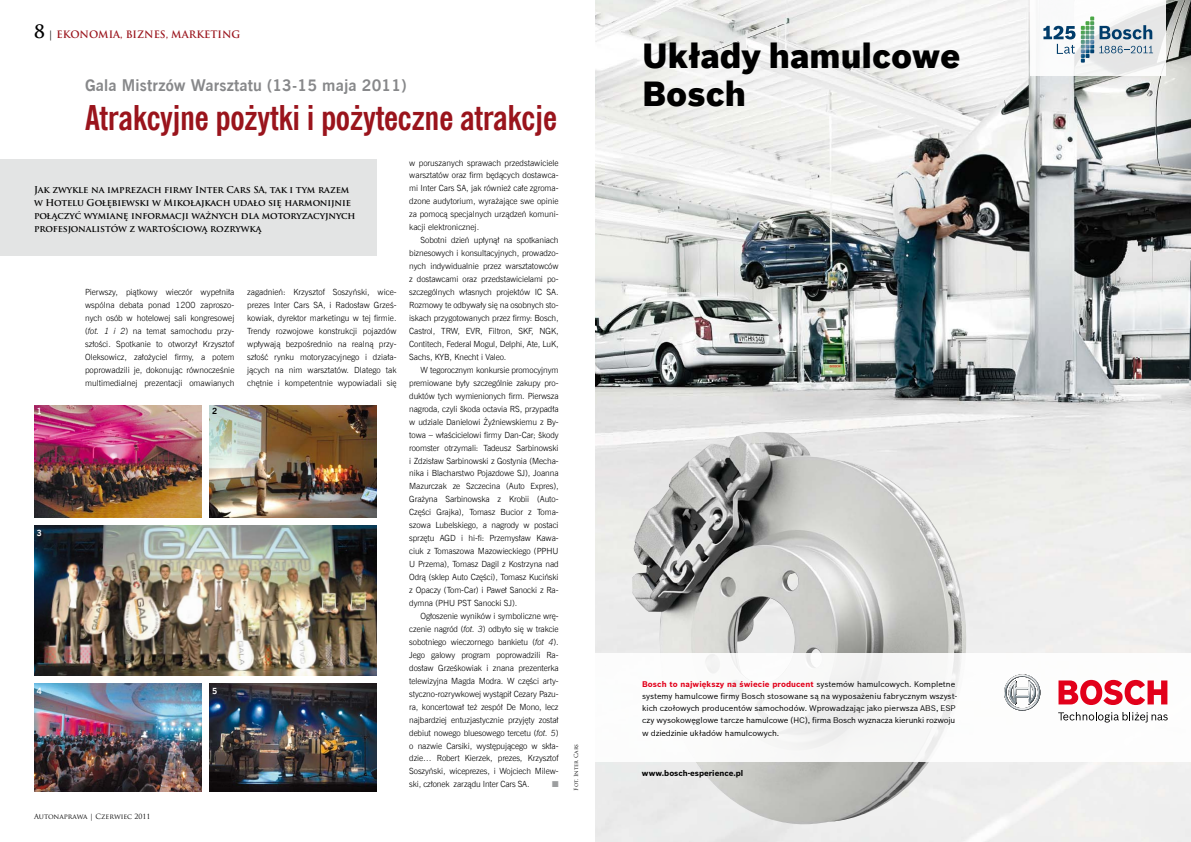
<style>
.page{position:relative;width:1191px;height:842px;background:#fff}
.page>*{position:absolute;margin:0;border:0;box-sizing:border-box;transform-origin:0 0}
.t1{font:700 34px "News Goth Cn EU";letter-spacing:-.01em;color:#9a141c}
.t2{font:900 34px/38px "Bosch Sans";color:#000}
.t3{font:700 16px "News Goth EU";letter-spacing:.01em;color:#87888a}
.t4{font:700 10px "Trajan Pro";color:#9a141c}
.t5{font:700 9.2px/13px "Trajan Pro";letter-spacing:-.01em;color:#000}
.t6{font:8.5px/13px "News Goth Lt EU";color:#000;text-align:justify}
.t7{font:700 8.5px "News Goth EU";color:#fff}
.t8{font:8.5px "Zapf Dingbats ITC";color:#9c9e9f}
.t9{font:700 8.5px "News Goth EU";color:#000}
.t10{font:8px/12.2px "Bosch Sans";color:#000}
.t11{font:700 8px "Bosch Sans";color:#000}
.t12{font:7px "Trajan Pro";color:#000}
.t13{font:5.5px "Trajan Pro";color:#000}
.s1{font-size:18px;color:#000}
.s2{font-weight:400;color:#000}
.s3{font-style:italic}
.s4{font-weight:700;color:#e2001a}
</style>
<div class="page">
<div style="left:0;top:159px;width:377px;height:97px;background:#e3e4e4"></div>
<img style="left:209px;top:405px;width:168px;height:112px">
<img style="left:34px;top:405px;width:167px;height:112px">
<img style="left:209px;top:684px;width:168px;height:108px">
<img style="left:34px;top:684px;width:167px;height:108px">
<img style="left:34px;top:525px;width:343px;height:150px">
<img style="left:595px;top:0;width:596px;height:842px">
<img style="left:632px;top:432px;width:336px;height:396px">
<svg style="left:1030px;top:0;width:135px;height:76px"></svg>
<svg style="left:1043px;top:17px;width:110px;height:46px"></svg>
<div style="left:595px;top:653px;width:596px;height:109px;background:#fff"></div>
<svg style="left:1004px;top:674px;width:36px;height:37px"></svg>
<svg style="left:1058px;top:680px;width:109px;height:25px"></svg>
<svg style="left:1058px;top:712px;width:109px;height:10px"></svg>
<p class="t4" style="left:34px;top:28px;width:208px"><span class="s1">8</span> <span class="s2">|</span> EKONOMIA, BIZNES, MARKETING</p>
<h2 class="t3" style="left:85px;top:75px;width:323px">Gala Mistrzów Warsztatu (13-15 maja 2011)</h2>
<h1 class="t1" style="left:85px;top:97px;width:473px">Atrakcyjne pożytki i pożyteczne atrakcje</h1>
<p class="t6" style="left:409px;top:156px;width:151px">w poruszanych sprawach przedstawiciele warsztatów oraz firm będących dostawca&shy;mi Inter Cars SA, jak również całe zgroma&shy;dzone audytorium, wyrażające swe opinie za pomocą specjalnych urządzeń komuni&shy;kacji elektronicznej.</p>
<p class="t6" style="left:409px;top:234px;width:151px;text-indent:11px">Sobotni dzień upłynął na spotkaniach biznesowych i konsultacyjnych, prowadzo&shy;nych indywidualnie przez warsztatowców z dostawcami oraz przedstawicielami po&shy;szczególnych własnych projektów IC SA.<br>Rozmowy te odbywały się na osobnych sto&shy;iskach przygotowanych przez firmy: Bosch, Castrol, TRW, EVR, Filtron, SKF, NGK, Contitech, Federal Mogul, Delphi, Ate, LuK, Sachs, KYB, Knecht i Valeo.</p>
<p class="t6" style="left:409px;top:363px;width:151px;text-indent:11px">W tegorocznym konkursie promocyjnym premiowane były szczególnie zakupy pro&shy;duktów tych wymienionych firm. Pierwsza nagroda, czyli škoda octavia RS, przypadła w udziale Danielowi Żyźniewskiemu z By&shy;towa – właścicielowi firmy Dan-Car; škody roomster otrzymali: Tadeusz Sarbinowski i Zdzisław Sarbinowski z Gostynia (Mecha&shy;nika i Blacharstwo Pojazdowe SJ), Joanna Mazurczak ze Szczecina (Auto Expres), Grażyna Sarbinowska z Krobii (Auto-Części Grajka), Tomasz Bucior z Toma&shy;szowa Lubelskiego, a nagrody w postaci sprzętu AGD i hi-fi: Przemysław Kawa&shy;ciuk z Tomaszowa Mazowieckiego (PPHU U Przema), Tomasz Dagil z Kostrzyna nad Odrą (sklep Auto Części), Tomasz Kuciński z Opaczy (Tom-Car) i Paweł Sanocki z Ra&shy;dymna (PHU PST Sanocki SJ).</p>
<p class="t6" style="left:409px;top:610px;width:151px;text-indent:11px">Ogłoszenie wyników i symboliczne wrę&shy;czenie nagród (<span class="s3">fot. 3</span>) odbyło się w trakcie sobotniego wieczornego bankietu (<span class="s3">fot 4</span>).<br>Jego galowy program poprowadzili Ra&shy;dosław Grześkowiak i znana prezenterka telewizyjna Magda Modra. W części arty&shy;styczno-rozrywkowej wystąpił Cezary Pazu&shy;ra, koncertował też zespół De Mono, lecz najbardziej entuzjastycznie przyjęty został debiut nowego bluesowego tercetu (<span class="s3">fot. 5</span>) o nazwie Carsiki, występującego w skła&shy;dzie… Robert Kierzek, prezes, Krzysztof Soszyński, wiceprezes, i Wojciech Milew&shy;ski, członek zarządu Inter Cars SA.</p>
<p class="t5" style="left:34px;top:183px;width:323px">Jak zwykle na imprezach firmy Inter Cars SA, tak i tym razem w Hotelu Gołębiewski w Mikołajkach udało się harmonijnie połączyć wymianę informacji ważnych dla motoryzacyjnych profesjonalistów z wartościową rozrywką</p>
<p class="t6" style="left:247px;top:286px;width:151px">zagadnień: Krzysztof Soszyński, wice&shy;prezes Inter Cars SA, i Radosław Grześ&shy;kowiak, dyrektor marketingu w tej firmie.<br>Trendy rozwojowe konstrukcji pojazdów wpływają bezpośrednio na realną przy&shy;szłość rynku motoryzacyjnego i działa&shy;jących na nim warsztatów. Dlatego tak chętnie i kompetentnie wypowiadali się</p>
<p class="t6" style="left:85px;top:286px;width:151px">Pierwszy, piątkowy wieczór wypełniła wspólna debata ponad 1200 zaproszo&shy;nych osób w hotelowej sali kongresowej (<span class="s3">fot. 1 i 2</span>) na temat samochodu przy&shy;szłości. Spotkanie to otworzył Krzysztof Oleksowicz, założyciel firmy, a potem poprowadzili je, dokonując równocześnie multimedialnej prezentacji omawianych</p>
<p class="t7" style="left:37px;top:406px;width:7px">1</p>
<p class="t9" style="left:212px;top:406px;width:7px">2</p>
<p class="t7" style="left:37px;top:528px;width:7px">3</p>
<p class="t7" style="left:37px;top:686px;width:7px">4</p>
<p class="t7" style="left:212px;top:686px;width:7px">5</p>
<p class="t8" style="left:552px;top:780px;width:8px">■</p>
<p class="t12" style="left:34px;top:812px;width:118px">Autonaprawa | Czerwiec 2011</p>
<p class="t13" style="left:572px;top:791px;width:48px;rotate:-90deg">Fot. Inter Cars</p>
<h1 class="t2" style="left:642px;top:37px;width:320px">Układy hamulcowe<br>Bosch</h1>
<p class="t10" style="left:642px;top:678px;width:316px"><span class="s4">Bosch to największy na świecie producent</span> systemów hamulcowych. Kompletne systemy hamulcowe firmy Bosch stosowane są na wyposażeniu fabrycznym wszyst&shy;kich czołowych producentów samochodów. Wprowadzając jako pierwsza ABS, ESP czy wysokowęglowe tarcze hamulcowe (HC), firma Bosch wyznacza kierunki rozwoju w dziedzinie układów hamulcowych.</p>
<p class="t11" style="left:642px;top:768px;width:103px">www.bosch-esperience.pl</p>
</div>
